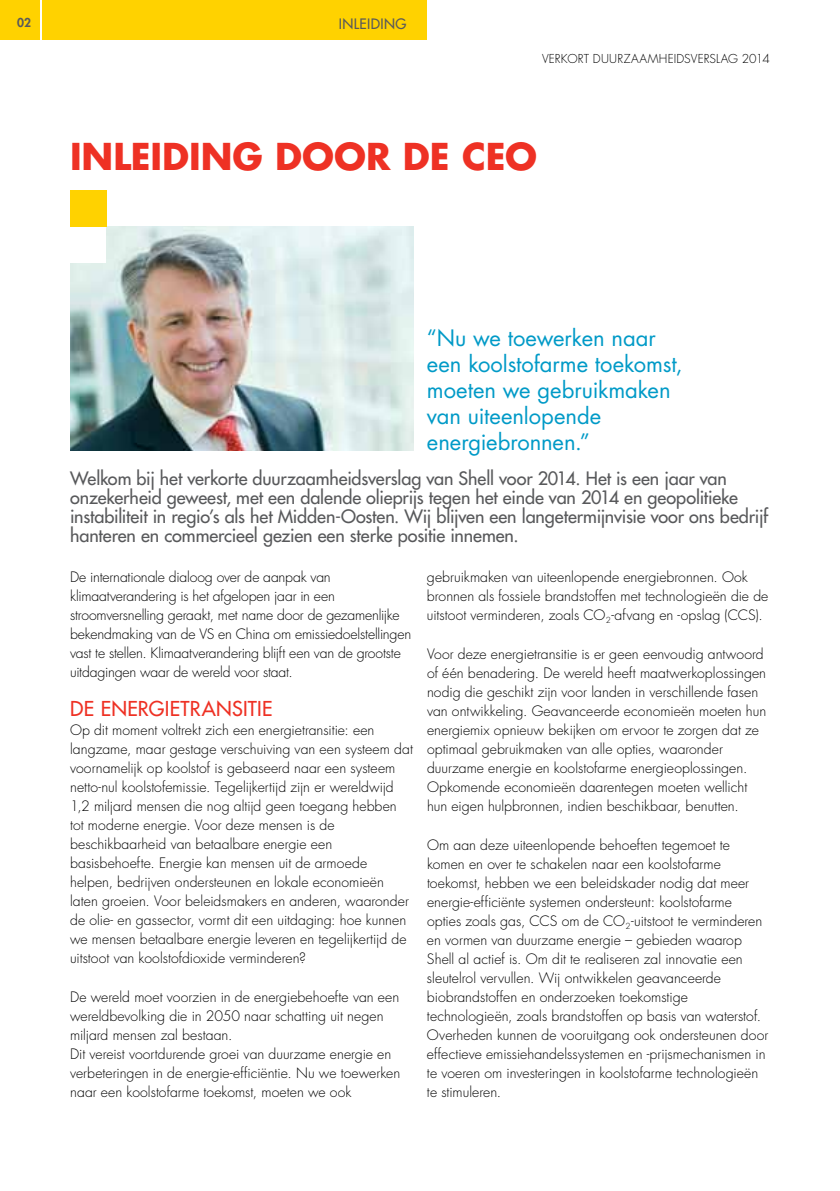
<style>
.page{position:relative;width:840px;height:1191px;background:#fff}
.page>*{position:absolute;margin:0;border:0;box-sizing:border-box;transform-origin:0 0}
.t1{font:700 36px "Futura Std";letter-spacing:-.005em;color:#ee3124}
.t2{font:22px/26px "Futura Std";color:#009ac7}
.t3{font:500 20px "Futura Std";letter-spacing:.015em;color:#ee3124}
.t4{font:500 18px/19px "Futura Std";letter-spacing:-.01em;color:#58595b}
.t5{font:300 14px/19px "Futura Std";color:#000}
.t6{font:500 14px "Futura Std";color:#58595b}
.t7{font:300 12px "Futura Std";letter-spacing:.01em;color:#000}
.t8{font:800 12px "Futura Std";color:#58595b}
</style>
<div class="page">
<div style="left:0;top:0;width:40px;height:40px;background:#ffd200"></div>
<div style="left:42px;top:0;width:384px;height:40px;background:#ffd200"></div>
<img style="left:70px;top:226px;width:343px;height:224px">
<div style="left:64px;top:190px;width:42px;height:72px;background:#fff"></div>
<div style="left:70px;top:190px;width:36px;height:36px;background:#ffd200"></div>
<p class="t8" style="left:17px;top:15px;width:15px">02</p>
<p class="t6" style="left:338px;top:15px;width:51px">INLEIDING</p>
<p class="t7" style="left:542px;top:52px;width:229px">VERKORT DUURZAAMHEIDSVERSLAG 2014</p>
<h1 class="t1" style="left:70px;top:133px;width:468px">INLEIDING DOOR DE CEO</h1>
<h2 class="t2" style="left:427px;top:325px;width:257px">“Nu we toewerken naar een koolstofarme toekomst, moeten we gebruikmaken van uiteenlopende energiebronnen.”</h2>
<p class="t4" style="left:70px;top:469px;width:699px">Welkom bij het verkorte duurzaamheidsverslag van Shell voor 2014. Het is een jaar van onzekerheid geweest, met een dalende olieprijs tegen het einde van 2014 en geopolitieke instabiliteit in regio’s als het Midden-Oosten. Wij blijven een langetermijnvisie voor ons bedrijf hanteren en commercieel gezien een sterke positie innemen.</p>
<p class="t5" style="left:427px;top:568px;width:343px">gebruikmaken van uiteenlopende energiebronnen. Ook bronnen als fossiele brandstoffen met technologieën die de uitstoot verminderen, zoals CO<sub>2</sub>-afvang en -opslag (CCS).</p>
<p class="t5" style="left:427px;top:645px;width:340px">Voor deze energietransitie is er geen eenvoudig antwoord of één benadering. De wereld heeft maatwerkoplossingen nodig die geschikt zijn voor landen in verschillende fasen van ontwikkeling. Geavanceerde economieën moeten hun energiemix opnieuw bekijken om ervoor te zorgen dat ze optimaal gebruikmaken van alle opties, waaronder duurzame energie en koolstofarme energieoplossingen.<br>Opkomende economieën daarentegen moeten wellicht hun eigen hulpbronnen, indien beschikbaar, benutten.</p>
<p class="t5" style="left:427px;top:836px;width:343px">Om aan deze uiteenlopende behoeften tegemoet te komen en over te schakelen naar een koolstofarme toekomst, hebben we een beleidskader nodig dat meer energie-efficiënte systemen ondersteunt: koolstofarme opties zoals gas, CCS om de CO<sub>2</sub>-uitstoot te verminderen en vormen van duurzame energie – gebieden waarop Shell al actief is. Om dit te realiseren zal innovatie een sleutelrol vervullen. Wij ontwikkelen geavanceerde biobrandstoffen en onderzoeken toekomstige technologieën, zoals brandstoffen op basis van waterstof.<br>Overheden kunnen de vooruitgang ook ondersteunen door effectieve emissiehandelssystemen en -prijsmechanismen in te voeren om investeringen in koolstofarme technologieën te stimuleren.</p>
<p class="t5" style="left:70px;top:568px;width:342px">De internationale dialoog over de aanpak van klimaatverandering is het afgelopen jaar in een stroomversnelling geraakt, met name door de gezamenlijke bekendmaking van de VS en China om emissiedoelstellingen vast te stellen. Klimaatverandering blijft een van de grootste uitdagingen waar de wereld voor staat.</p>
<h3 class="t3" style="left:70px;top:696px;width:204px">De energietransitie</h3>
<p class="t5" style="left:70px;top:721px;width:344px">Op dit moment voltrekt zich een energietransitie: een langzame, maar gestage verschuiving van een systeem dat voornamelijk op koolstof is gebaseerd naar een systeem netto-nul koolstofemissie. Tegelijkertijd zijn er wereldwijd 1,2 miljard mensen die nog altijd geen toegang hebben tot moderne energie. Voor deze mensen is de beschikbaarheid van betaalbare energie een basisbehoefte. Energie kan mensen uit de armoede helpen, bedrijven ondersteunen en lokale economieën laten groeien. Voor beleidsmakers en anderen, waaronder de olie- en gassector, vormt dit een uitdaging: hoe kunnen we mensen betaalbare energie leveren en tegelijkertijd de uitstoot van koolstofdioxide verminderen?</p>
<p class="t5" style="left:70px;top:988px;width:331px">De wereld moet voorzien in de energiebehoefte van een wereldbevolking die in 2050 naar schatting uit negen miljard mensen zal bestaan.<br>Dit vereist voortdurende groei van duurzame energie en verbeteringen in de energie-efficiëntie. Nu we toewerken naar een koolstofarme toekomst, moeten we ook</p>
</div>
